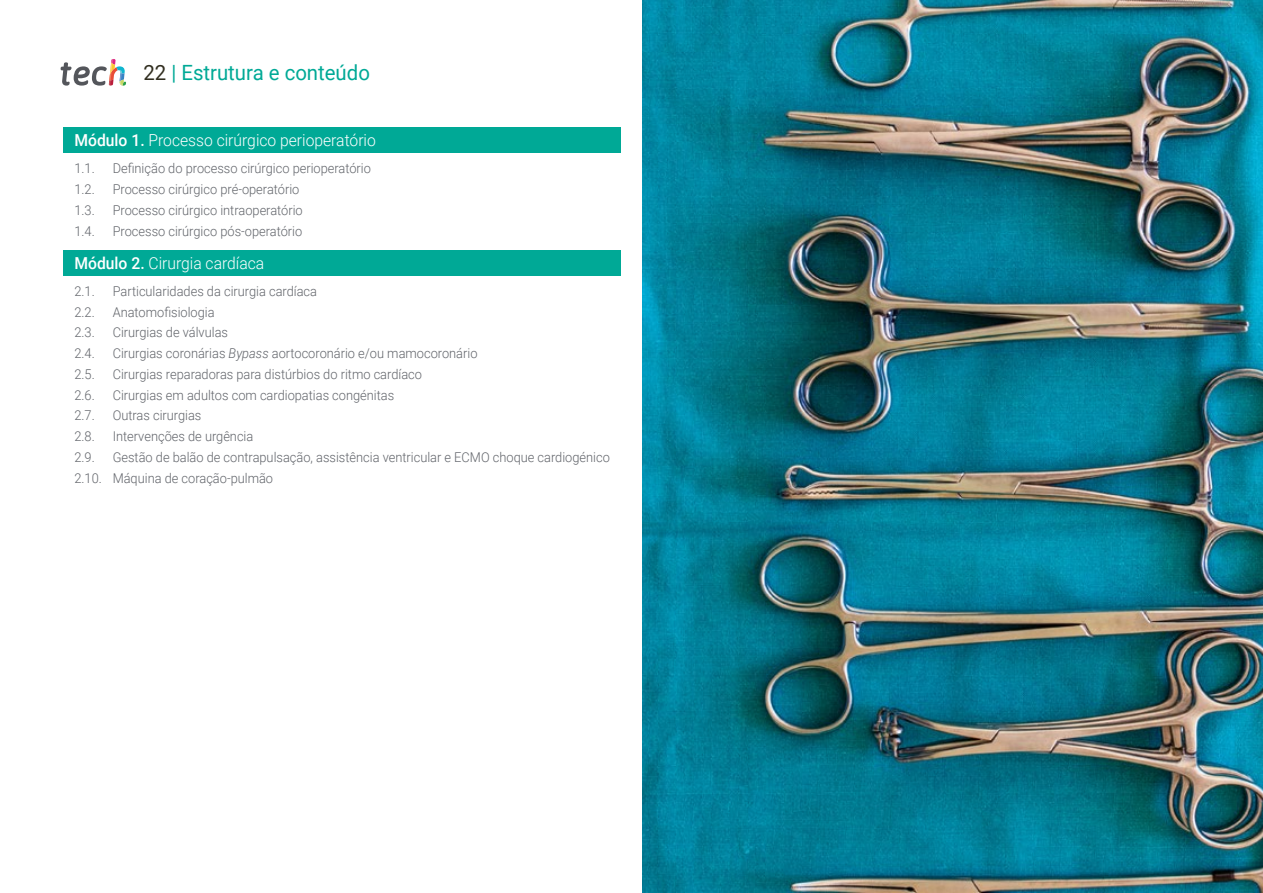
<style>
.page{position:relative;width:1263px;height:893px;background:#fff}
.page>*{position:absolute;margin:0;border:0;box-sizing:border-box;transform-origin:0 0}
.t1{font:21px "Roboto";color:#00a996}
.t2{font:300 16.5px "Roboto";color:#fff;scale:.95 1}
.t3{font:300 13.5px/20.7px "Roboto";color:#61646a;scale:.95 1}
.s1{color:#312e20}
.s2{font-weight:500}
.s3{font-style:italic}
</style>
<div class="page">
<div style="left:63px;top:128px;width:558px;height:25px;background:#00a996"></div>
<div style="left:63px;top:250px;width:558px;height:25px;background:#00a996"></div>
<img style="left:642px;top:0;width:621px;height:893px">
<svg style="left:61px;top:59px;width:65px;height:27px"></svg>
<h1 class="t1" style="left:144px;top:57px;width:228px"><span class="s1">22</span> | Estrutura e conteúdo</h1>
<p class="t2" style="left:74px;top:129px;width:319px"><span class="s2">Módulo 1.</span> Processo cirúrgico perioperatório</p>
<p class="t3" style="left:74px;top:158px;width:23px">1.1.</p>
<p class="t3" style="left:113px;top:158px;width:273px">Definição do processo cirúrgico perioperatório</p>
<p class="t3" style="left:74px;top:179px;width:23px">1.2.</p>
<p class="t3" style="left:113px;top:179px;width:198px">Processo cirúrgico pré-operatório</p>
<p class="t3" style="left:74px;top:199px;width:23px">1.3.</p>
<p class="t3" style="left:113px;top:199px;width:202px">Processo cirúrgico intraoperatório</p>
<p class="t3" style="left:74px;top:220px;width:23px">1.4.</p>
<p class="t3" style="left:113px;top:220px;width:201px">Processo cirúrgico pós-operatório</p>
<p class="t2" style="left:74px;top:251px;width:201px"><span class="s2">Módulo 2.</span> Cirurgia cardíaca</p>
<p class="t3" style="left:74px;top:280px;width:23px">2.1.</p>
<p class="t3" style="left:113px;top:280px;width:217px">Particularidades da cirurgia cardíaca</p>
<p class="t3" style="left:74px;top:301px;width:23px">2.2.</p>
<p class="t3" style="left:113px;top:301px;width:109px">Anatomofisiologia</p>
<p class="t3" style="left:74px;top:322px;width:23px">2.3.</p>
<p class="t3" style="left:113px;top:322px;width:123px">Cirurgias de válvulas</p>
<p class="t3" style="left:74px;top:343px;width:23px">2.4.</p>
<p class="t3" style="left:113px;top:343px;width:386px">Cirurgias coronárias <span class="s3">Bypass</span> aortocoronário e/ou mamocoronário</p>
<p class="t3" style="left:74px;top:363px;width:23px">2.5.</p>
<p class="t3" style="left:113px;top:363px;width:327px">Cirurgias reparadoras para distúrbios do ritmo cardíaco</p>
<p class="t3" style="left:74px;top:384px;width:23px">2.6.</p>
<p class="t3" style="left:113px;top:384px;width:298px">Cirurgias em adultos com cardiopatias congénitas</p>
<p class="t3" style="left:74px;top:405px;width:23px">2.7.</p>
<p class="t3" style="left:113px;top:405px;width:95px">Outras cirurgias</p>
<p class="t3" style="left:74px;top:426px;width:23px">2.8.</p>
<p class="t3" style="left:113px;top:426px;width:150px">Intervenções de urgência</p>
<p class="t3" style="left:74px;top:446px;width:23px">2.9.</p>
<p class="t3" style="left:74px;top:446px;width:565px;text-indent:38px">Gestão de balão de contrapulsação, assistência ventricular e ECMO choque cardiogénico<br>2.10. Máquina de coração-pulmão</p>
</div>
